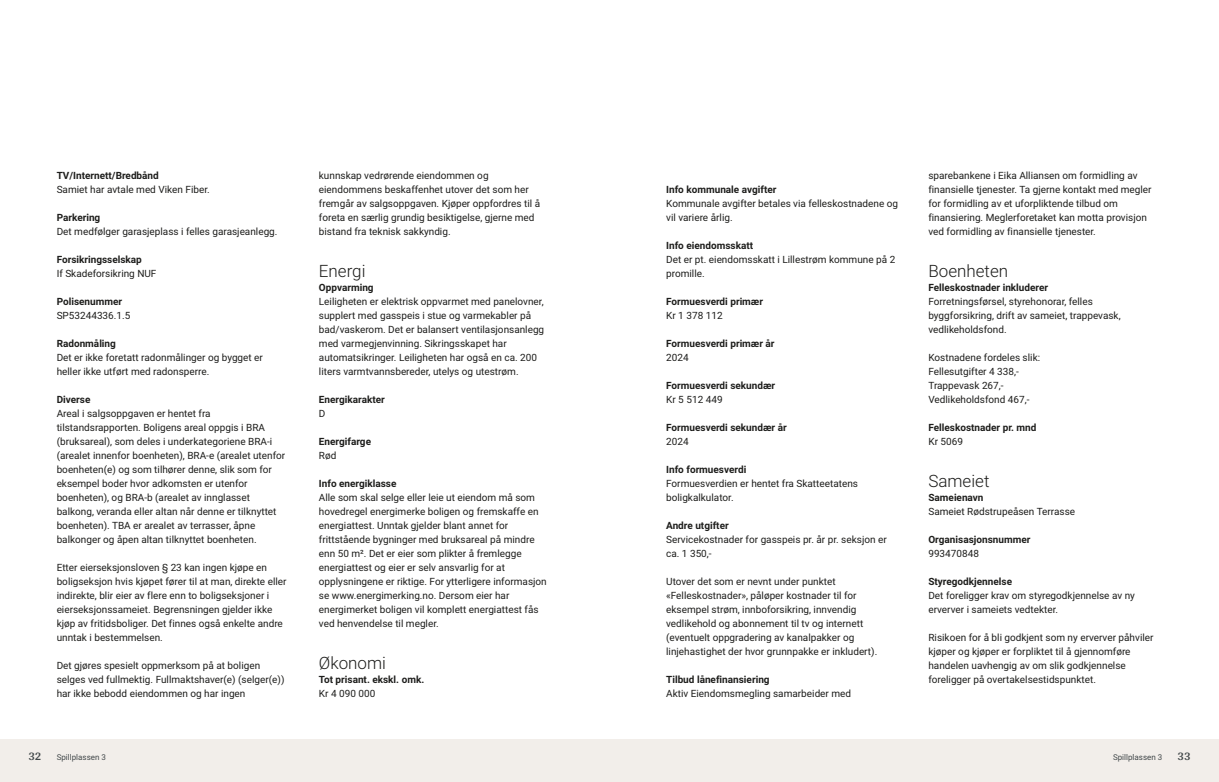
<style>
.page{position:relative;width:1219px;height:782px;background:#fff}
.page>*{position:absolute;margin:0;border:0;box-sizing:border-box;transform-origin:0 0}
.t1{font:300 17px "Roboto Vitec";color:#1d1d1b}
.t2{font:700 12px "Arya";color:#414749}
.t3{font:10px/14px "Roboto Vitec";color:#1d1d1b}
.t4{font:700 10px "Roboto Vitec";color:#1d1d1b}
.t5{font:8px "Roboto Vitec";color:#414749}
</style>
<div class="page">
<div style="left:0;top:739px;width:612px;height:42px;background:#f2eeea"></div>
<div style="left:607px;top:739px;width:612px;height:42px;background:#f2eeea"></div>
<p class="t4" style="left:57px;top:168px;width:104px">TV/ Internett/ Bredbånd</p>
<p class="t3" style="left:57px;top:181px;width:155px">Samiet har avtale med Viken Fiber.</p>
<p class="t4" style="left:57px;top:210px;width:45px">Parkering</p>
<p class="t3" style="left:57px;top:223px;width:222px">Det medfølger garasjeplass i felles garasjeanlegg.</p>
<p class="t4" style="left:57px;top:252px;width:87px">Forsikringsselskap</p>
<p class="t3" style="left:57px;top:265px;width:101px">If Skadeforsikring NUF</p>
<p class="t4" style="left:57px;top:294px;width:67px">Polisenummer</p>
<p class="t3" style="left:57px;top:307px;width:75px">SP53244336.1.5</p>
<p class="t4" style="left:57px;top:336px;width:61px">Radonmåling</p>
<p class="t3" style="left:57px;top:349px;width:208px">Det er ikke foretatt radonmålinger og bygget er heller ikke utført med radonsperre.</p>
<p class="t4" style="left:57px;top:392px;width:35px">Diverse</p>
<p class="t3" style="left:57px;top:405px;width:230px">Areal i salgsoppgaven er hentet fra tilstandsrapporten. Boligens areal oppgis i BRA (bruksareal), som deles i underkategoriene BRA‑i (arealet innenfor boenheten), BRA‑e (arealet utenfor boenheten(e) og som tilhører denne, slik som for eksempel boder hvor adkomsten er utenfor boenheten), og BRA‑b (arealet av innglasset balkong, veranda eller altan når denne er tilknyttet boenheten). TBA er arealet av terrasser, åpne balkonger og åpen altan tilknyttet boenheten.</p>
<p class="t3" style="left:57px;top:559px;width:231px">Etter eierseksjonsloven § 23 kan ingen kjøpe en boligseksjon hvis kjøpet fører til at man, direkte eller indirekte, blir eier av flere enn to boligseksjoner i eierseksjonssameiet. Begrensningen gjelder ikke kjøp av fritidsboliger. Det finnes også enkelte andre unntak i bestemmelsen.</p>
<p class="t3" style="left:57px;top:657px;width:229px">Det gjøres spesielt oppmerksom på at boligen selges ved fullmektig. Fullmaktshaver(e) (selger(e)) har ikke bebodd eiendommen og har ingen</p>
<p class="t2" style="left:28px;top:749px;width:15px">32</p>
<p class="t5" style="left:57px;top:751px;width:51px">Spillplassen 3</p>
<p class="t3" style="left:319px;top:167px;width:223px">kunnskap vedrørende eiendommen og eiendommens beskaffenhet utover det som her fremgår av salgsoppgaven. Kjøper oppfordres til å foreta en særlig grundig besiktigelse, gjerne med bistand fra teknisk sakkyndig.</p>
<h1 class="t1" style="left:319px;top:258px;width:48px">Energi</h1>
<p class="t4" style="left:319px;top:280px;width:56px">Oppvarming</p>
<p class="t3" style="left:319px;top:293px;width:227px">Leiligheten er elektrisk oppvarmet med panelovner, supplert med gasspeis i stue og varmekabler på bad/ vaskerom. Det er balansert ventilasjonsanlegg med varmegjenvinning. Sikringsskapet har automatsikringer. Leiligheten har også en ca. 200 liters varmtvannsbereder, utelys og utestrøm.</p>
<p class="t4" style="left:319px;top:392px;width:67px">Energikarakter</p>
<p class="t3" style="left:319px;top:405px;width:8px">D</p>
<p class="t4" style="left:319px;top:434px;width:54px">Energifarge</p>
<p class="t3" style="left:319px;top:447px;width:19px">Rød</p>
<p class="t4" style="left:319px;top:476px;width:79px">Info energiklasse</p>
<p class="t3" style="left:319px;top:489px;width:229px">Alle som skal selge eller leie ut eiendom må som hovedregel energimerke boligen og fremskaffe en energiattest. Unntak gjelder blant annet for frittstående bygninger med bruksareal på mindre enn 50 m². Det er eier som plikter å fremlegge energiattest og eier er selv ansvarlig for at opplysningene er riktige. For ytterligere informasjon se www.energimerking.no. Dersom eier har energimerket boligen vil komplett energiattest fås ved henvendelse til megler.</p>
<h1 class="t1" style="left:319px;top:650px;width:69px">Økonomi</h1>
<p class="t4" style="left:319px;top:672px;width:107px">Tot prisant. ekskl. omk.</p>
<p class="t3" style="left:319px;top:685px;width:58px">Kr 4 090 000</p>
<p class="t4" style="left:666px;top:182px;width:112px">Info kommunale avgifter</p>
<p class="t3" style="left:666px;top:195px;width:233px">Kommunale avgifter betales via felleskostnadene og vil variere årlig.</p>
<p class="t4" style="left:666px;top:238px;width:88px">Info eiendomsskatt</p>
<p class="t3" style="left:666px;top:251px;width:231px">Det er pt. eiendomsskatt i Lillestrøm kommune på 2 promille.</p>
<p class="t4" style="left:666px;top:294px;width:98px">Formuesverdi primær</p>
<p class="t3" style="left:666px;top:307px;width:58px">Kr 1 378 112</p>
<p class="t4" style="left:666px;top:336px;width:110px">Formuesverdi primær år</p>
<p class="t3" style="left:666px;top:349px;width:24px">2024</p>
<p class="t4" style="left:666px;top:378px;width:111px">Formuesverdi sekundær</p>
<p class="t3" style="left:666px;top:391px;width:58px">Kr 5 512 449</p>
<p class="t4" style="left:666px;top:420px;width:122px">Formuesverdi sekundær år</p>
<p class="t3" style="left:666px;top:433px;width:24px">2024</p>
<p class="t4" style="left:666px;top:462px;width:82px">Info formuesverdi</p>
<p class="t3" style="left:666px;top:475px;width:193px">Formuesverdien er hentet fra Skatteetatens boligkalkulator.</p>
<p class="t4" style="left:666px;top:518px;width:64px">Andre utgifter</p>
<p class="t3" style="left:666px;top:531px;width:222px">Servicekostnader for gasspeis pr. år pr. seksjon er ca. 1 350,‑</p>
<p class="t3" style="left:666px;top:573px;width:213px">Utover det som er nevnt under punktet «Felleskostnader», påløper kostnader til for eksempel strøm, innboforsikring, innvendig vedlikehold og abonnement til tv og internett (eventuelt oppgradering av kanalpakker og linjehastighet der hvor grunnpakke er inkludert).</p>
<p class="t4" style="left:666px;top:672px;width:105px">Tilbud lånefinansiering</p>
<p class="t3" style="left:666px;top:685px;width:186px">Aktiv Eiendomsmegling samarbeider med</p>
<p class="t3" style="left:928px;top:167px;width:225px">sparebankene i Eika Alliansen om formidling av finansielle tjenester. Ta gjerne kontakt med megler for formidling av et uforpliktende tilbud om finansiering. Meglerforetaket kan motta provisjon ved formidling av finansielle tjenester.</p>
<h1 class="t1" style="left:928px;top:258px;width:81px">Boenheten</h1>
<p class="t4" style="left:928px;top:280px;width:121px">Felleskostnader inkluderer</p>
<p class="t3" style="left:928px;top:293px;width:194px">Forretningsførsel, styrehonorar, felles byggforsikring, drift av sameiet, trappevask, vedlikeholdsfond.</p>
<p class="t3" style="left:928px;top:349px;width:113px">Kostnadene fordeles slik:<br>Fellesutgifter 4 338,‑<br>Trappevask 267,‑<br>Vedlikeholdsfond 467,‑</p>
<p class="t4" style="left:928px;top:420px;width:110px">Felleskostnader pr. mnd</p>
<p class="t3" style="left:928px;top:433px;width:36px">Kr 5069</p>
<h1 class="t1" style="left:928px;top:468px;width:63px">Sameiet</h1>
<p class="t4" style="left:928px;top:490px;width:57px">Sameienavn</p>
<p class="t3" style="left:928px;top:503px;width:148px">Sameiet Rødstrupeåsen Terrasse</p>
<p class="t4" style="left:928px;top:532px;width:103px">Organisasjonsnummer</p>
<p class="t3" style="left:928px;top:545px;width:52px">993470848</p>
<p class="t4" style="left:928px;top:574px;width:85px">Styregodkjennelse</p>
<p class="t3" style="left:928px;top:587px;width:208px">Det foreligger krav om styregodkjennelse av ny erverver i sameiets vedtekter.</p>
<p class="t3" style="left:928px;top:629px;width:227px">Risikoen for å bli godkjent som ny erverver påhviler kjøper og kjøper er forpliktet til å gjennomføre handelen uavhengig av om slik godkjennelse foreligger på overtakelsestidspunktet.</p>
<p class="t5" style="left:1113px;top:751px;width:51px">Spillplassen 3</p>
<p class="t2" style="left:1177px;top:749px;width:15px">33</p>
</div>
